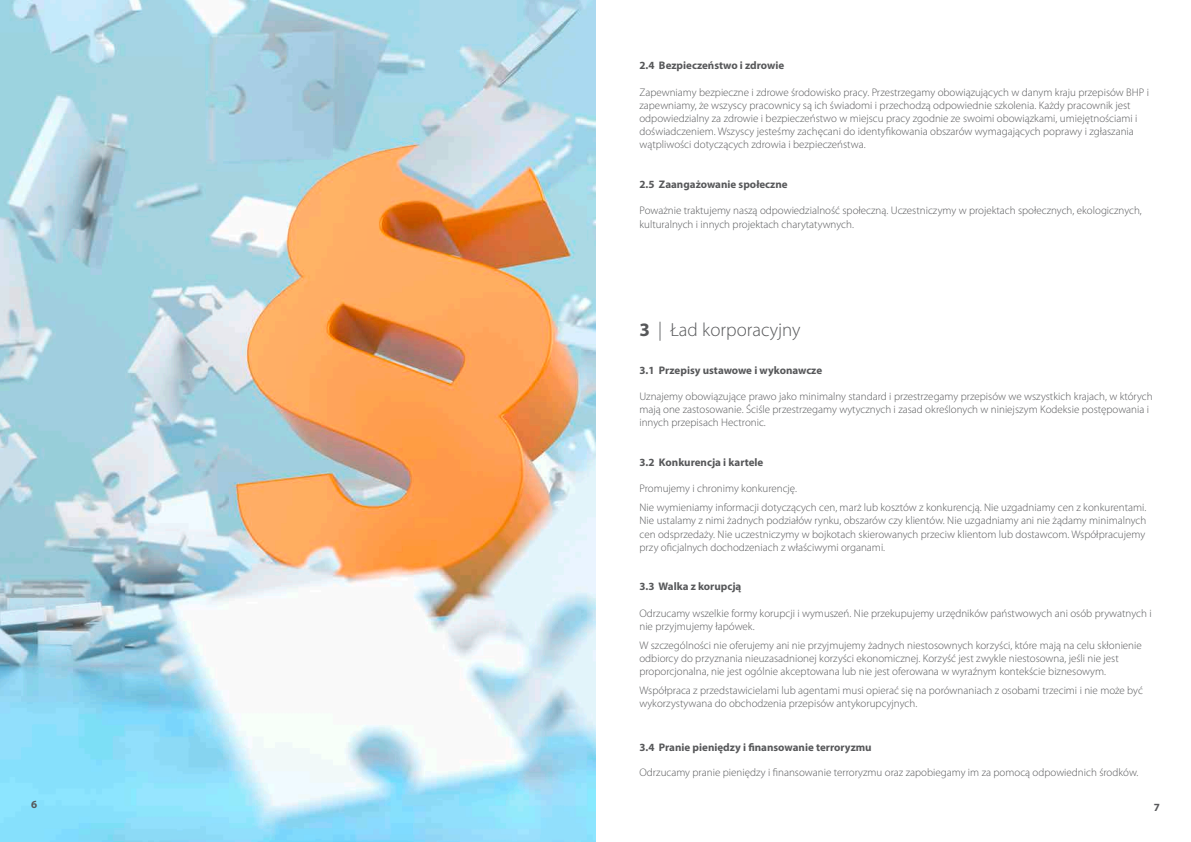
<style>
.page{position:relative;width:1191px;height:842px;background:#fff}
.page>*{position:absolute;margin:0;border:0;box-sizing:border-box;transform-origin:0 0}
.t1{font:300 19px "Myriad Pro";color:#57585a}
.t2{font:300 11px/13.2px "Myriad Pro";color:#57585a}
.t3{font:700 11px "Myriad Pro";color:#57585a}
.s1{font-weight:700}
</style>
<div class="page">
<img style="left:0;top:0;width:595px;height:842px">
<p class="t3" style="left:639px;top:58px;width:146px">2.4 Bezpieczeństwo i zdrowie</p>
<p class="t2" style="left:639px;top:85px;width:511px">Zapewniamy bezpieczne i zdrowe środowisko pracy. Przestrzegamy obowiązujących w danym kraju przepisów BHP i zapewniamy, że wszyscy pracownicy są ich świadomi i przechodzą odpowiednie szkolenia. Każdy pracownik jest odpowiedzialny za zdrowie i bezpieczeństwo w miejscu pracy zgodnie ze swoimi obowiązkami, umiejętnościami i doświadczeniem. Wszyscy jesteśmy zachęcani do identyfikowania obszarów wymagających poprawy i zgłaszania wątpliwości dotyczących zdrowia i bezpieczeństwa.</p>
<p class="t3" style="left:639px;top:177px;width:150px">2.5 Zaangażowanie społeczne</p>
<p class="t2" style="left:639px;top:204px;width:504px">Poważnie traktujemy naszą odpowiedzialność społeczną. Uczestniczymy w projektach społecznych, ekologicznych, kulturalnych i innych projektach charytatywnych.</p>
<h1 class="t1" style="left:639px;top:318px;width:163px"><span class="s1">3</span> | Ład korporacyjny</h1>
<p class="t3" style="left:639px;top:363px;width:184px">3.1 Przepisy ustawowe i wykonawcze</p>
<p class="t2" style="left:639px;top:390px;width:515px">Uznajemy obowiązujące prawo jako minimalny standard i przestrzegamy przepisów we wszystkich krajach, w których mają one zastosowanie. Ściśle przestrzegamy wytycznych i zasad określonych w niniejszym Kodeksie postępowania i innych przepisach Hectronic.</p>
<p class="t3" style="left:639px;top:455px;width:125px">3.2 Konkurencja i kartele</p>
<p class="t2" style="left:639px;top:479px;width:508px;line-height:18.9px">Promujemy i chronimy konkurencję.<br>Nie wymieniamy informacji dotyczących cen, marż lub kosztów z konkurencją. Nie uzgadniamy cen z konkurentami.</p>
<p class="t2" style="left:639px;top:514px;width:508px;text-align:justify">Nie ustalamy z nimi żadnych podziałów rynku, obszarów czy klientów. Nie uzgadniamy ani nie żądamy minimalnych cen odsprzedaży. Nie uczestniczymy w bojkotach skierowanych przeciw klientom lub dostawcom. Współpracujemy przy oficjalnych dochodzeniach z właściwymi organami.</p>
<p class="t3" style="left:639px;top:580px;width:103px">3.3 Walka z korupcją</p>
<p class="t2" style="left:639px;top:606px;width:514px">Odrzucamy wszelkie formy korupcji i wymuszeń. Nie przekupujemy urzędników państwowych ani osób prywatnych i nie przyjmujemy łapówek.</p>
<p class="t2" style="left:639px;top:639px;width:504px">W szczególności nie oferujemy ani nie przyjmujemy żadnych niestosownych korzyści, które mają na celu skłonienie odbiorcy do przyznania nieuzasadnionej korzyści ekonomicznej. Korzyść jest zwykle niestosowna, jeśli nie jest proporcjonalna, nie jest ogólnie akceptowana lub nie jest oferowana w wyraźnym kontekście biznesowym.</p>
<p class="t2" style="left:639px;top:684px;width:505px">Współpraca z przedstawicielami lub agentami musi opierać się na porównaniach z osobami trzecimi i nie może być wykorzystywana do obchodzenia przepisów antykorupcyjnych.</p>
<p class="t3" style="left:639px;top:740px;width:234px">3.4 Pranie pieniędzy i finansowanie terroryzmu</p>
<p class="t2" style="left:639px;top:766px;width:500px">Odrzucamy pranie pieniędzy i finansowanie terroryzmu oraz zapobiegamy im za pomocą odpowiednich środków.</p>
<p class="t3" style="left:31px;top:797px;width:8px">6</p>
<p class="t3" style="left:1153px;top:800px;width:8px">7</p>
</div>
